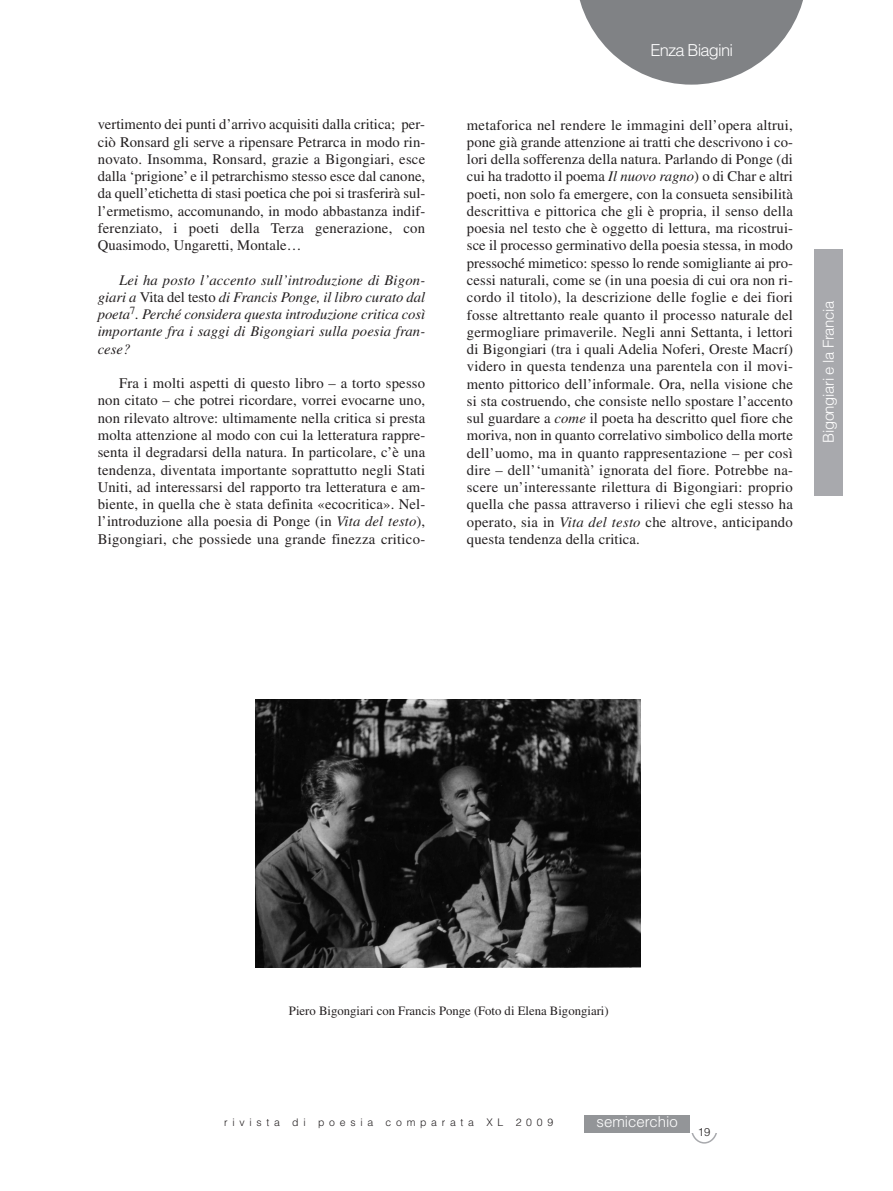
<style>
.page{position:relative;width:893px;height:1191px;background:#fff}
.page>*{position:absolute;margin:0;border:0;box-sizing:border-box;transform-origin:0 0}
.t1{font:300 16.5px "Helvetica";letter-spacing:-.05em;color:#fff}
.t2{font:300 15px "Helvetica";letter-spacing:-.025em;color:#fff}
.t3{font:300 15px "Helvetica";color:#fff}
.t4{font:14.7px/17.2px "Times";letter-spacing:.015em;color:#231f20;text-align:justify}
.t5{font:italic 14.7px/17.2px "Times";letter-spacing:.005em;color:#231f20;text-align:justify}
.t6{font:12.75px "Times";color:#231f20}
.t7{font:300 11.25px "Helvetica";color:#231f20}
.t8{font:300 10.5px "Helvetica";letter-spacing:.45em;color:#231f20}
.s1{font-style:normal}
.s2{font-style:italic}
</style>
<div class="page">
<svg style="left:579px;top:0;width:224px;height:85px"></svg>
<div style="left:814px;top:249px;width:29px;height:246px;background:#a8a9ad"></div>
<div style="left:584px;top:1115px;width:106px;height:17px;background:#939598"></div>
<svg style="left:691px;top:1133px;width:26px;height:10px"></svg>
<img style="left:255px;top:699px;width:386px;height:268px">
<p class="t4" style="left:98px;top:117px;width:329px">vertimento dei punti d’arrivo acquisiti dalla critica; per&shy;ciò Ronsard gli serve a ripensare Petrarca in modo rin&shy;novato. Insomma, Ronsard, grazie a Bigongiari, esce dalla ‘prigione’ e il petrarchismo stesso esce dal canone, da quell’etichetta di stasi poetica che poi si trasferirà sul&shy;l’ermetismo, accomunando, in modo abbastanza indif&shy;ferenziato, i poeti della Terza generazione, con Quasimodo, Ungaretti, Montale…</p>
<p class="t5" style="left:98px;top:272px;width:329px;text-indent:21px">Lei ha posto l’accento sull’introduzione di Bigon&shy;giari a <span class="s1">Vita del testo</span> di Francis Ponge, il libro curato dal poeta<sup>7</sup>. Perché considera questa introduzione critica così importante fra i saggi di Bigongiari sulla poesia fran&shy;cese?</p>
<p class="t4" style="left:98px;top:376px;width:329px;text-indent:21px">Fra i molti aspetti di questo libro – a torto spesso non citato – che potrei ricordare, vorrei evocarne uno, non rilevato altrove: ultimamente nella critica si presta molta attenzione al modo con cui la letteratura rappre&shy;senta il degradarsi della natura. In particolare, c’è una tendenza, diventata importante soprattutto negli Stati Uniti, ad interessarsi del rapporto tra letteratura e am&shy;biente, in quella che è stata definita «ecocritica». Nel&shy;l’introduzione alla poesia di Ponge (in <span class="s2">Vita del testo</span>), Bigongiari, che possiede una grande finezza critico-</p>
<p class="t1" style="left:650px;top:40px;width:84px">Enza Biagini</p>
<p class="t4" style="left:467px;top:118px;width:328px">metaforica nel rendere le immagini dell’opera altrui, pone già grande attenzione ai tratti che descrivono i co&shy;lori della sofferenza della natura. Parlando di Ponge (di cui ha tradotto il poema <span class="s2">Il nuovo ragno</span>) o di Char e altri poeti, non solo fa emergere, con la consueta sensibilità descrittiva e pittorica che gli è propria, il senso della poesia nel testo che è oggetto di lettura, ma ricostrui&shy;sce il processo germinativo della poesia stessa, in modo pressoché mimetico: spesso lo rende somigliante ai pro&shy;cessi naturali, come se (in una poesia di cui ora non ri&shy;cordo il titolo), la descrizione delle foglie e dei fiori fosse altrettanto reale quanto il processo naturale del germogliare primaverile. Negli anni Settanta, i lettori di Bigongiari (tra i quali Adelia Noferi, Oreste Macrí) videro in questa tendenza una parentela con il movi&shy;mento pittorico dell’informale. Ora, nella visione che si sta costruendo, che consiste nello spostare l’accento sul guardare a <span class="s2">come</span> il poeta ha descritto quel fiore che moriva, non in quanto correlativo simbolico della morte dell’uomo, ma in quanto rappresentazione – per così dire – dell’‘umanità’ ignorata del fiore. Potrebbe na&shy;scere un’interessante rilettura di Bigongiari: proprio quella che passa attraverso i rilievi che egli stesso ha operato, sia in <span class="s2">Vita del testo</span> che altrove, anticipando questa tendenza della critica.</p>
<p class="t2" style="left:820px;top:443px;width:144px;rotate:-90deg">Bigongiari e la Francia</p>
<p class="t6" style="left:289px;top:1006px;width:321px">Piero Bigongiari con Francis Ponge (Foto di Elena Bigongiari)</p>
<p class="t8" style="left:224px;top:1115px;width:331px">rivista di poesia comparata XL 2009</p>
<p class="t3" style="left:597px;top:1113px;width:83px">semicerchio</p>
<p class="t7" style="left:698px;top:1125px;width:14px">19</p>
</div>
